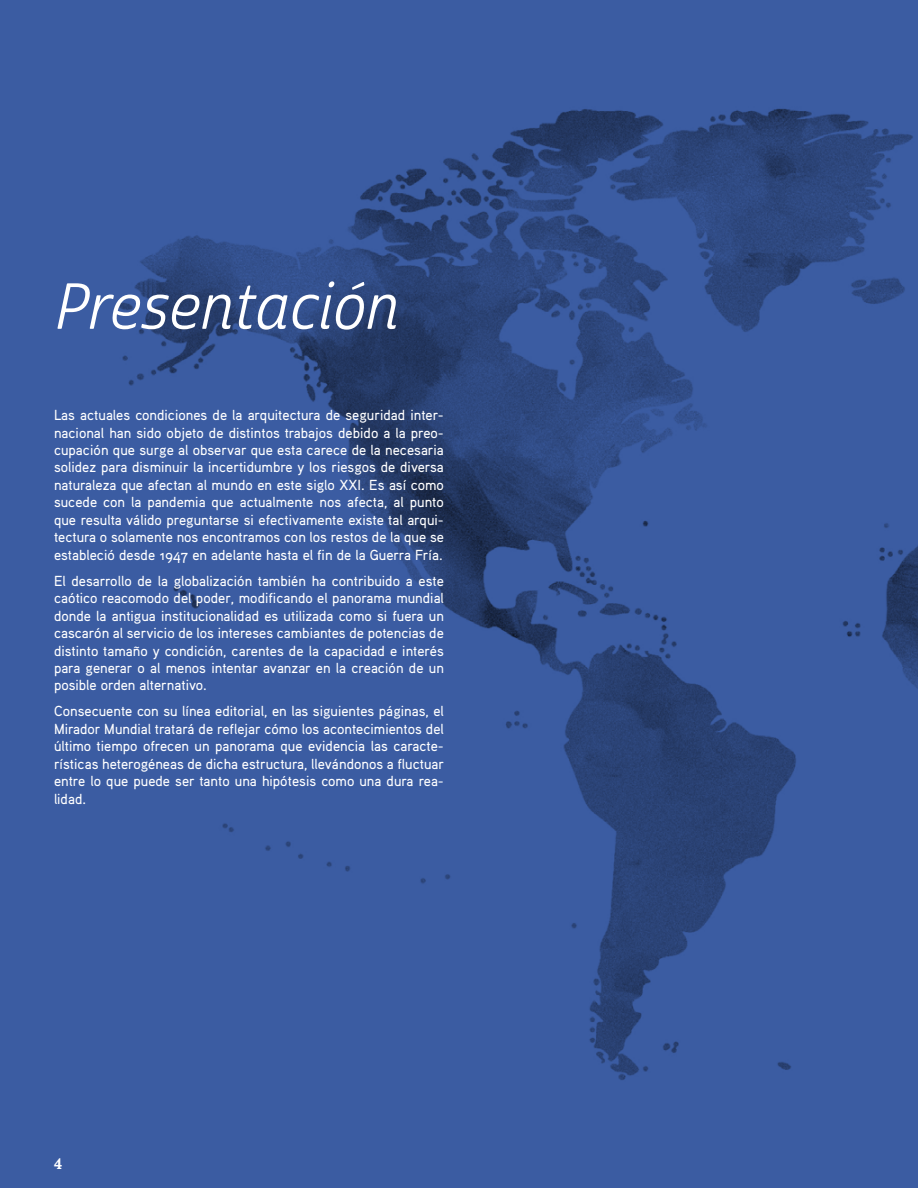
<style>
.page{position:relative;width:918px;height:1188px;background:#3b5ca2}
.page>*{position:absolute;margin:0;border:0;box-sizing:border-box;transform-origin:0 0}
.t1{font:63px "Cabrito Sans Con Reg It";color:#fff}
.t2{font:700 15px "Lora";color:#fff}
.t3{font:14.55px/17.4px "Aaux Pro Medium OSF";color:#fff;text-align:justify}
</style>
<div class="page">
<img style="left:119px;top:108px;width:798px;height:972px">
<hr style="left:917px;top:1px;width:1px;height:1186px;background:#fff">
<h1 class="t1" style="left:54px;top:269px;width:346px">Presentación</h1>
<p class="t3" style="left:54px;top:406px;width:391px">Las actuales condiciones de la arquitectura de seguridad inter&shy;nacional han sido objeto de distintos trabajos debido a la preo&shy;cupación que surge al observar que esta carece de la necesaria solidez para disminuir la incertidumbre y los riesgos de diversa naturaleza que afectan al mundo en este siglo XXI. Es así como sucede con la pandemia que actualmente nos afecta, al punto que resulta válido preguntarse si efectivamente existe tal arqui&shy;tectura o solamente nos encontramos con los restos de la que se estableció desde 1947 en adelante hasta el fin de la Guerra Fría.</p>
<p class="t3" style="left:54px;top:572px;width:391px">El desarrollo de la globalización también ha contribuido a este caótico reacomodo del poder, modificando el panorama mundial donde la antigua institucionalidad es utilizada como si fuera un cascarón al servicio de los intereses cambiantes de potencias de distinto tamaño y condición, carentes de la capacidad e interés para generar o al menos intentar avanzar en la creación de un posible orden alternativo.</p>
<p class="t3" style="left:54px;top:702px;width:392px">Consecuente con su línea editorial, en las siguientes páginas, el Mirador Mundial tratará de reflejar cómo los acontecimientos del último tiempo ofrecen un panorama que evidencia las caracte&shy;rísticas heterogéneas de dicha estructura, llevándonos a fluctuar entre lo que puede ser tanto una hipótesis como una dura rea&shy;lidad.</p>
<p class="t2" style="left:54px;top:1151px;width:10px">4</p>
</div>
